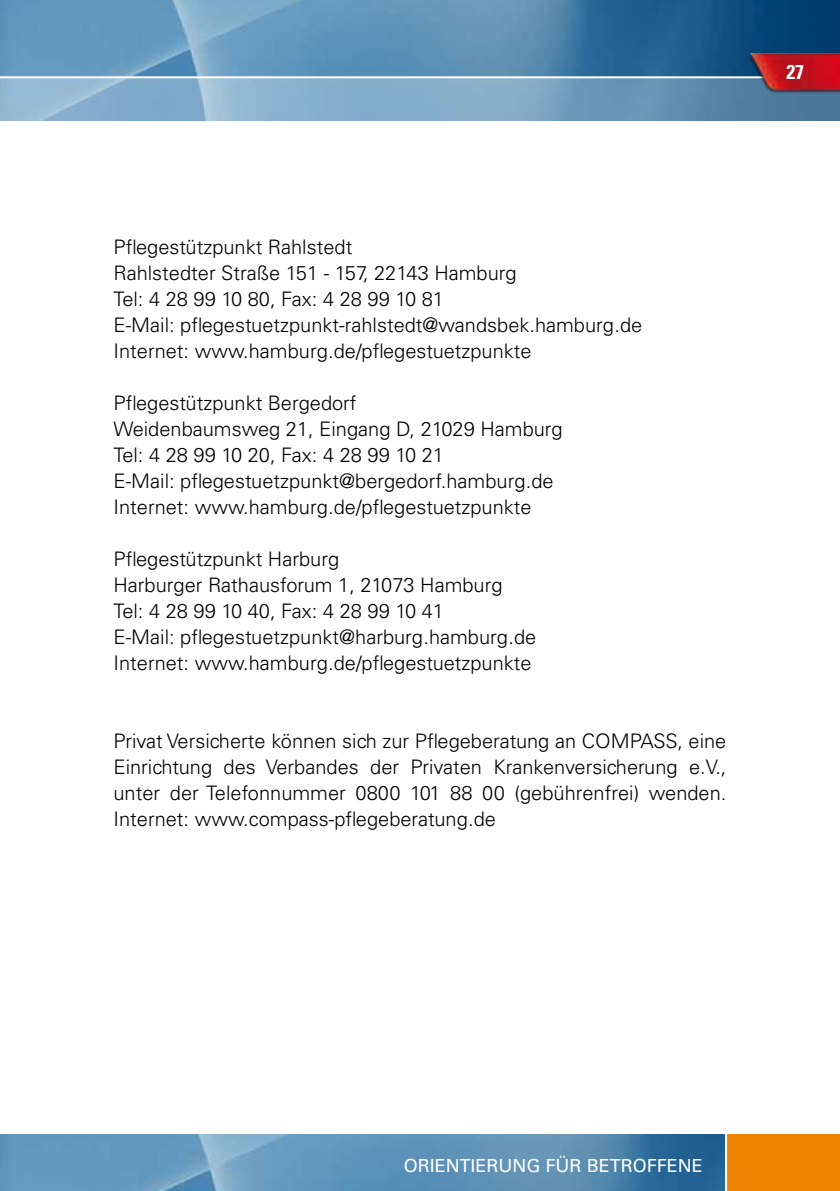
<style>
.page{position:relative;width:840px;height:1191px;background:#fff}
.page>*{position:absolute;margin:0;border:0;box-sizing:border-box;transform-origin:0 0}
.t1{font:300 20px/26px "Univers LT Std";color:#000}
.t2{font:700 condensed 20px "Univers LT Std";color:#fff}
.t3{font:18px "Univers LT Std";color:#fff}
</style>
<div class="page">
<img style="left:0;top:1134px;width:724px;height:57px">
<img style="left:0;top:0;width:839px;height:76px">
<svg style="left:0;top:78px;width:839px;height:43px;background:#7ea6c3"></svg>
<img style="left:716px;top:53px;width:123px;height:45px">
<div style="left:726px;top:1134px;width:113px;height:57px;background:#ef8200"></div>
<p class="t2" style="left:786px;top:59px;width:19px">27</p>
<p class="t1" style="left:113px;top:234px;width:530px">Pflegestützpunkt Rahlstedt<br>Rahlstedter Straße 151 - 157, 22143 Hamburg<br>Tel: 4 28 99 10 80, Fax: 4 28 99 10 81<br>E-Mail: pflegestuetzpunkt-rahlstedt@wandsbek.hamburg.de Internet: www.hamburg.de/pflegestuetzpunkte</p>
<p class="t1" style="left:113px;top:390px;width:450px">Pflegestützpunkt Bergedorf<br>Weidenbaumsweg 21, Eingang D, 21029 Hamburg Tel: 4 28 99 10 20, Fax: 4 28 99 10 21<br>E-Mail: pflegestuetzpunkt@bergedorf.hamburg.de Internet: www.hamburg.de/pflegestuetzpunkte</p>
<p class="t1" style="left:113px;top:546px;width:424px">Pflegestützpunkt Harburg<br>Harburger Rathausforum 1, 21073 Hamburg Tel: 4 28 99 10 40, Fax: 4 28 99 10 41<br>E-Mail: pflegestuetzpunkt@harburg.hamburg.de Internet: www.hamburg.de/pflegestuetzpunkte</p>
<p class="t1" style="left:113px;top:728px;width:614px;text-align:justify">Privat Versicherte können sich zur Pflegeberatung an COMPASS, eine Einrichtung des Verbandes der Privaten Krankenversicherung e.V., unter der Telefonnummer 0800 101 88 00 (gebührenfrei) wenden.<br>Internet: www.compass-pflegeberatung.de</p>
<p class="t3" style="left:403px;top:1154px;width:219px">ORIENTIERUNG FÜR BETRO</p>
<p class="t3" style="left:646px;top:1154px;width:58px">FFENE</p>
</div>
